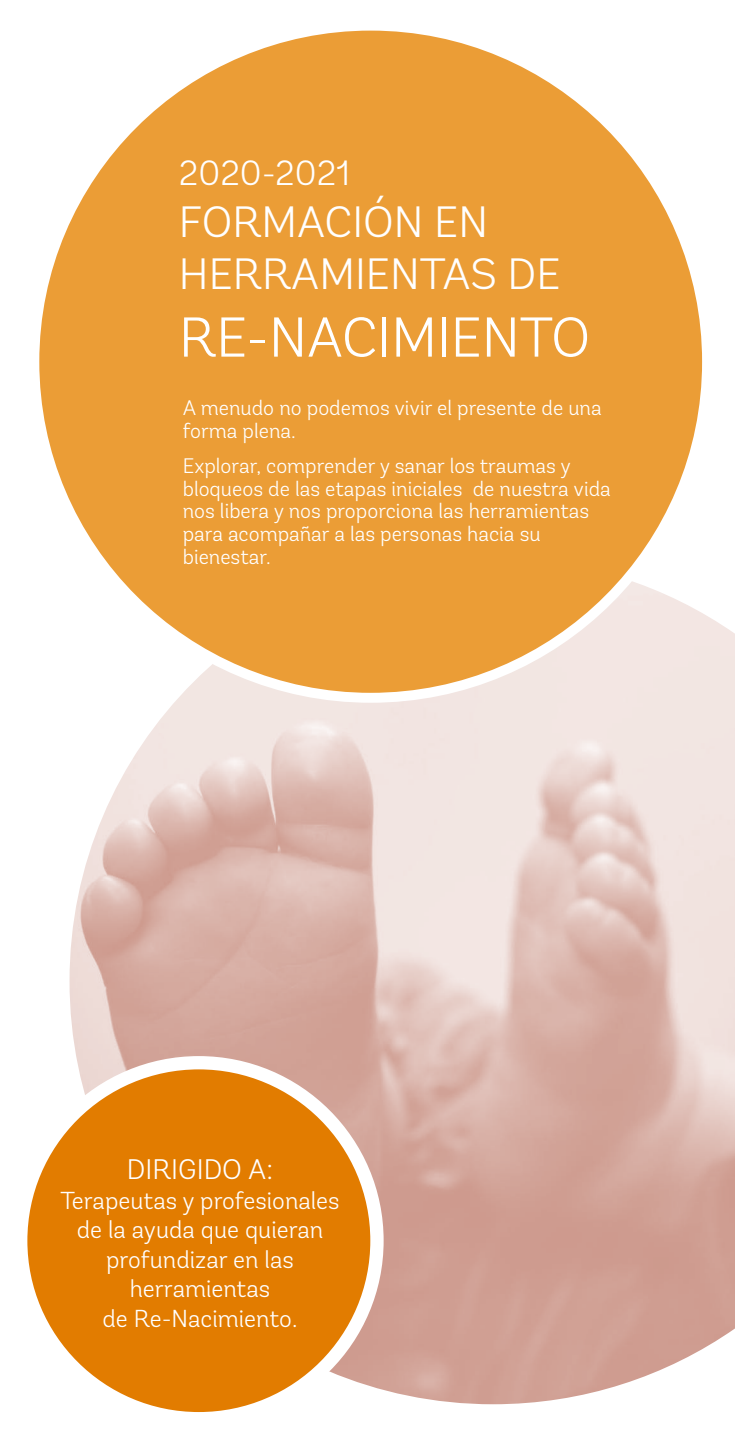
<style>
.page{position:relative;width:735px;height:1439px;background:#fff}
.page>*{position:absolute;margin:0;border:0;box-sizing:border-box;transform-origin:0 0}
.t1{font:300 56px "Andes";color:#fff}
.t2{font:300 43.75px/52.5px "Andes";color:#fff}
.t3{font:300 35px "Andes";color:#fff}
.t4{font:300 28.18px "Andes";color:#fff}
.t5{font:300 24.5px/29.4px "Andes";color:#fff;text-align:center}
.t6{font:300 21px/22.8px "Andes";color:#fff}
</style>
<div class="page">
<img style="left:69px;top:581px;width:665px;height:823px">
<div style="left:34px;top:26px;width:672px;height:672px;background:#eb9d36;border-radius:50%"></div>
<div style="left:21px;top:1062px;width:356px;height:356px;background:#e27c00;border-radius:50%"></div>
<div style="left:14px;top:1056px;width:369px;height:369px;border:13px solid #fff;border-radius:50%"></div>
<h3 class="t3" style="left:179px;top:152px;width:173px">2020-2021</h3>
<h2 class="t2" style="left:179px;top:196px;width:383px">FORMACIÓN EN<br>HERRAMIENTAS DE</h2>
<h1 class="t1" style="left:179px;top:304px;width:412px">RE-NACIMIENTO</h1>
<p class="t6" style="left:183px;top:396px;width:420px">A menudo no podemos vivir el presente de una forma plena.</p>
<p class="t6" style="left:183px;top:454px;width:429px">Explorar, comprender y sanar los traumas y bloqueos de las etapas iniciales de nuestra vida nos libera y nos proporciona las herramientas para acompañar a las personas hacia su bienestar.</p>
<h3 class="t4" style="left:127px;top:1153px;width:85px">Dirigido</h3>
<h3 class="t4" style="left:248px;top:1153px;width:26px">a:</h3>
<p class="t5" style="left:60px;top:1185px;width:280px">Terapeutas y profesionales de la ayuda que quieran profundizar en las herramientas<br>de Re-Nacimiento.</p>
</div>
